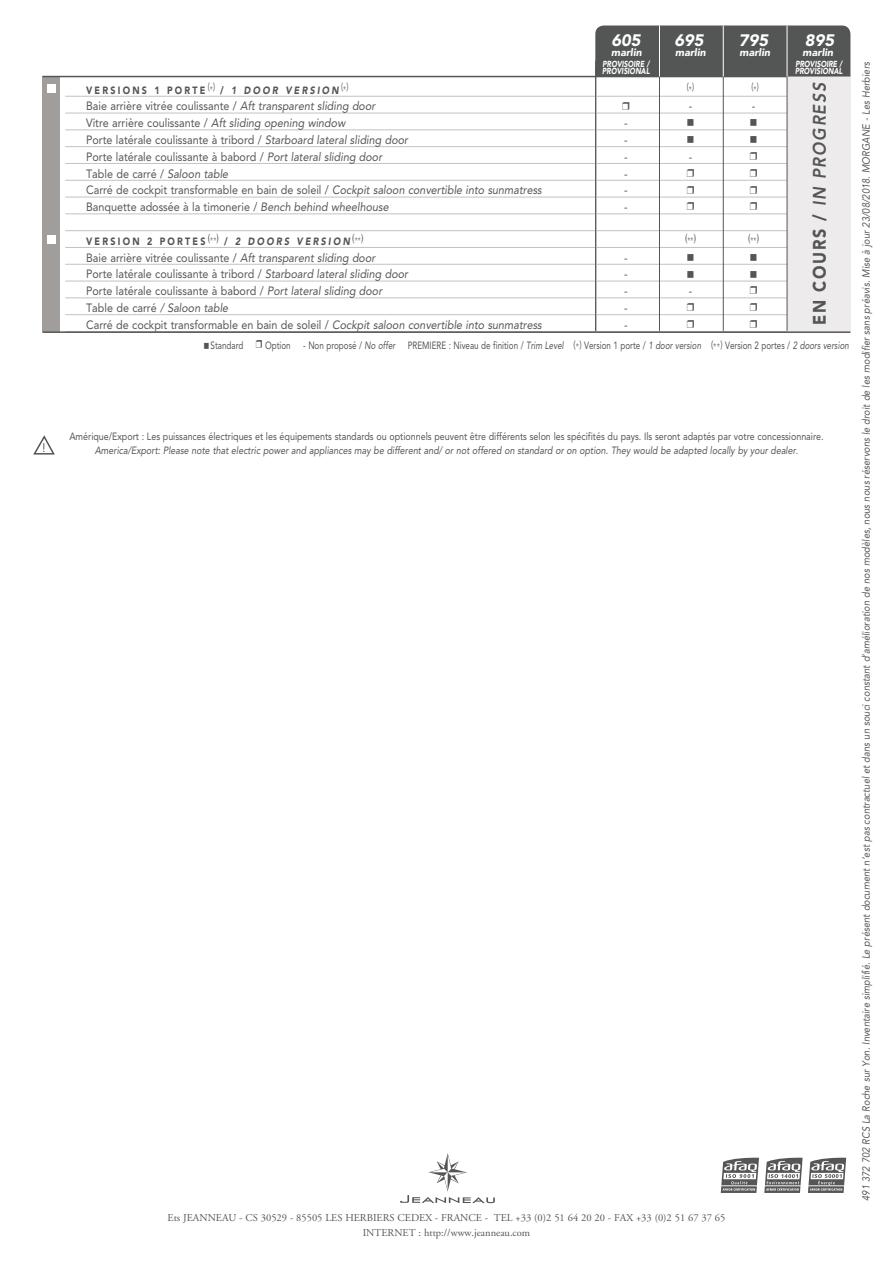
<style>
.page{position:relative;width:893px;height:1263px;background:#fff}
.page>*{position:absolute;margin:0;border:0;box-sizing:border-box;transform-origin:0 0}
.t1{font:italic 800 18px "Avenir";color:#545655;scale:.9 1}
.t2{font:italic 900 16.5px "Avenir";color:#fff}
.t3{font:12.6px "Avenir";color:#545655}
.t4{font:12px "Avenir";color:#545655;scale:.9 1}
.t5{font:italic 10.5px "Avenir";color:#545655;scale:.9 1}
.t6{font:10.5px "Avenir";color:#545655;scale:.85 1}
.t7{font:italic 10.5px "Avenir";color:#545655;scale:.85 1}
.t8{font:10.5px "Avenir";color:#545655;scale:.77 1}
.t9{font:10.5px/15px "Adobe Garamond";color:#545655;text-align:center}
.t10{font:900 10.5px "Avenir";letter-spacing:.25em;color:#545655;scale:.85 1}
.t11{font:italic 900 10.5px "Avenir";color:#fff}
.t12{font:10.5px "Gill Sans";color:#545655;scale:.7 1}
.t13{font:10.5px "Avenir";color:#545655;scale:.7 1}
.t14{font:italic 900 8.7px/7.5px "Avenir";color:#fff;scale:.79 1}
.s1{font-family:"Futura";font-weight:300;font-stretch:condensed}
.s2{font-style:italic}
.s3{font-weight:900;font-style:normal}
</style>
<div class="page">
<svg style="left:400px;top:1153px;width:95px;height:50px"></svg>
<svg style="left:33px;top:435px;width:22px;height:20px"></svg>
<div style="left:43px;top:77px;width:17px;height:255px;background:#a09d9b"></div>
<hr style="left:43px;top:76px;width:807px;height:1px;background:#545655">
<hr style="left:65px;top:96px;width:784px;height:1px;background:#c5c2c0">
<hr style="left:65px;top:113px;width:784px;height:1px;background:#c5c2c0">
<hr style="left:65px;top:130px;width:784px;height:1px;background:#c5c2c0">
<hr style="left:65px;top:146px;width:784px;height:1px;background:#c5c2c0">
<hr style="left:65px;top:163px;width:784px;height:1px;background:#c5c2c0">
<hr style="left:65px;top:180px;width:784px;height:1px;background:#c5c2c0">
<hr style="left:65px;top:197px;width:784px;height:1px;background:#c5c2c0">
<hr style="left:65px;top:214px;width:784px;height:1px;background:#c5c2c0">
<hr style="left:65px;top:230px;width:784px;height:1px;background:#c5c2c0">
<hr style="left:65px;top:247px;width:784px;height:1px;background:#c5c2c0">
<hr style="left:65px;top:264px;width:784px;height:1px;background:#c5c2c0">
<hr style="left:65px;top:281px;width:784px;height:1px;background:#c5c2c0">
<hr style="left:65px;top:298px;width:784px;height:1px;background:#c5c2c0">
<hr style="left:65px;top:314px;width:784px;height:1px;background:#c5c2c0">
<div style="left:47px;top:235px;width:8px;height:8px;background:#fff"></div>
<div style="left:47px;top:84px;width:8px;height:8px;background:#fff"></div>
<div style="left:787px;top:75px;width:63px;height:257px;background:#edebeb"></div>
<svg style="left:721px;top:1157px;width:125px;height:36px"></svg>
<hr style="left:808px;top:1185px;width:36px;height:1px;background:#fff">
<div style="left:595px;top:26px;width:255px;height:51px;background:#545655"></div>
<hr style="left:723px;top:61px;width:1px;height:270px;background:#545655">
<hr style="left:723px;top:26px;width:1px;height:51px;background:#fff">
<hr style="left:659px;top:61px;width:1px;height:270px;background:#545655">
<hr style="left:659px;top:26px;width:1px;height:51px;background:#fff">
<hr style="left:595px;top:61px;width:1px;height:270px;background:#545655">
<hr style="left:787px;top:61px;width:1px;height:270px;background:#545655">
<hr style="left:787px;top:26px;width:1px;height:51px;background:#fff">
<hr style="left:43px;top:331px;width:807px;height:2px;background:#545655">
<p class="t3" style="left:42px;top:440px;width:5px">!</p>
<h2 class="t2" style="left:611px;top:30px;width:31px">605</h2>
<h2 class="t2" style="left:674px;top:30px;width:31px">695</h2>
<h2 class="t2" style="left:739px;top:30px;width:31px">795</h2>
<h2 class="t2" style="left:805px;top:30px;width:31px">895</h2>
<p class="t11" style="left:611px;top:46px;width:32px">marlin</p>
<p class="t11" style="left:675px;top:46px;width:32px">marlin</p>
<p class="t11" style="left:740px;top:46px;width:32px">marlin</p>
<p class="t11" style="left:803px;top:46px;width:32px">marlin</p>
<p class="t14" style="left:602px;top:60px;width:62px">PROVISOIRE /<br>PROVISIONAL</p>
<p class="t14" style="left:795px;top:60px;width:62px">PROVISOIRE /<br>PROVISIONAL</p>
<p class="t10" style="left:86px;top:84px;width:310px">VERSIONS 1 PORTE<sup>(</sup><span class="s1">*</span><sup>)</sup> / <span class="s2">1 DOOR VERSION</span><sup>(</sup><span class="s1">*</span><sup>)</sup></p>
<p class="t13" style="left:687px;top:80px;width:12px">(<span class="s1">*</span>)</p>
<p class="t13" style="left:752px;top:80px;width:12px">(<span class="s1">*</span>)</p>
<p class="t4" style="left:86px;top:99px;width:323px">Baie arrière vitrée coulissante / <span class="s2">Aft transparent sliding door</span></p>
<p class="t4" style="left:689px;top:99px;width:5px">-</p>
<p class="t4" style="left:752px;top:99px;width:5px">-</p>
<p class="t4" style="left:86px;top:116px;width:289px">Vitre arrière coulissante / <span class="s2">Aft sliding opening window</span></p>
<p class="t4" style="left:624px;top:116px;width:5px">-</p>
<p class="t4" style="left:86px;top:133px;width:359px">Porte latérale coulissante à tribord / <span class="s2">Starboard lateral sliding door</span></p>
<p class="t4" style="left:624px;top:133px;width:5px">-</p>
<p class="t4" style="left:86px;top:150px;width:330px">Porte latérale coulissante à babord / <span class="s2">Port lateral sliding door</span></p>
<p class="t4" style="left:624px;top:150px;width:5px">-</p>
<p class="t4" style="left:689px;top:150px;width:5px">-</p>
<p class="t4" style="left:86px;top:166px;width:159px">Table de carré / <span class="s2">Saloon table</span></p>
<p class="t4" style="left:624px;top:166px;width:5px">-</p>
<p class="t4" style="left:86px;top:183px;width:508px">Carré de cockpit transformable en bain de soleil / <span class="s2">Cockpit saloon convertible into sunmatress</span></p>
<p class="t4" style="left:624px;top:183px;width:5px">-</p>
<p class="t4" style="left:86px;top:200px;width:338px">Banquette adossée à la timonerie / <span class="s2">Bench behind wheelhouse</span></p>
<p class="t4" style="left:624px;top:200px;width:5px">-</p>
<p class="t10" style="left:86px;top:235px;width:328px">VERSION 2 PORTES<sup>(</sup><span class="s1">**</span><sup>)</sup> / <span class="s2">2 DOORS VERSION</span><sup>(</sup><span class="s1">**</span><sup>)</sup></p>
<p class="t12" style="left:685px;top:232px;width:17px">(<span class="s1">**</span>)</p>
<p class="t12" style="left:748px;top:232px;width:17px">(<span class="s1">**</span>)</p>
<p class="t4" style="left:86px;top:250px;width:323px">Baie arrière vitrée coulissante / <span class="s2">Aft transparent sliding door</span></p>
<p class="t4" style="left:624px;top:250px;width:5px">-</p>
<p class="t4" style="left:86px;top:267px;width:359px">Porte latérale coulissante à tribord / <span class="s2">Starboard lateral sliding door</span></p>
<p class="t4" style="left:624px;top:267px;width:5px">-</p>
<p class="t4" style="left:86px;top:284px;width:330px">Porte latérale coulissante à babord / <span class="s2">Port lateral sliding door</span></p>
<p class="t4" style="left:624px;top:284px;width:5px">-</p>
<p class="t4" style="left:689px;top:284px;width:5px">-</p>
<p class="t4" style="left:86px;top:301px;width:159px">Table de carré <span class="s2">/ Saloon table</span></p>
<p class="t4" style="left:624px;top:301px;width:5px">-</p>
<p class="t4" style="left:86px;top:318px;width:508px">Carré de cockpit transformable en bain de soleil / <span class="s2">Cockpit saloon convertible into sunmatress</span></p>
<p class="t4" style="left:624px;top:318px;width:5px">-</p>
<h1 class="t1" style="left:809px;top:325px;width:271px;rotate:-90deg"><span class="s3">EN COURS /</span> IN PROGRESS</h1>
<p class="t8" style="left:211px;top:339px;width:44px">Standard</p>
<p class="t8" style="left:265px;top:339px;width:760px">Option - Non proposé / <span class="s2">No offer</span> PREMIERE : Niveau de finition / <span class="s2">Trim Level</span> (<span class="s1">*</span>) Version 1 porte / <span class="s2">1 door version</span> (<span class="s1">**</span>) Version 2 portes / <span class="s2">2 doors version</span></p>
<p class="t6" style="left:69px;top:430px;width:889px">Amérique/Export : Les puissances électriques et les équipements standards ou optionnels peuvent être différents selon les spécifités du pays. Ils seront adaptés par votre concessionnaire.</p>
<p class="t7" style="left:95px;top:444px;width:829px">America/Export: Please note that electric power and appliances may be different and/ or not offered on standard or on option. They would be adapted locally by your dealer.</p>
<p class="t9" style="left:168px;top:1211px;width:559px">Ets JEANNEAU - CS 30529 - 85505 LES HERBIERS CEDEX - FRANCE - TEL +33 (0)2 51 64 20 20 - FAX +33 (0)2 51 67 37 65<br>INTERNET : http://www.jeanneau.com</p>
<p class="t5" style="left:860px;top:1201px;width:1267px;rotate:-90deg">491 372 702 RCS La Roche sur Yon. Inventaire simplifié. Le présent document n’est pas contractuel et dans un souci constant d’amélioration de nos modèles, nous nous réservons le droit de les modifier sans préavis. Mise à jour 23/08/2018. MORGANE - Les Herbiers</p>
</div>
